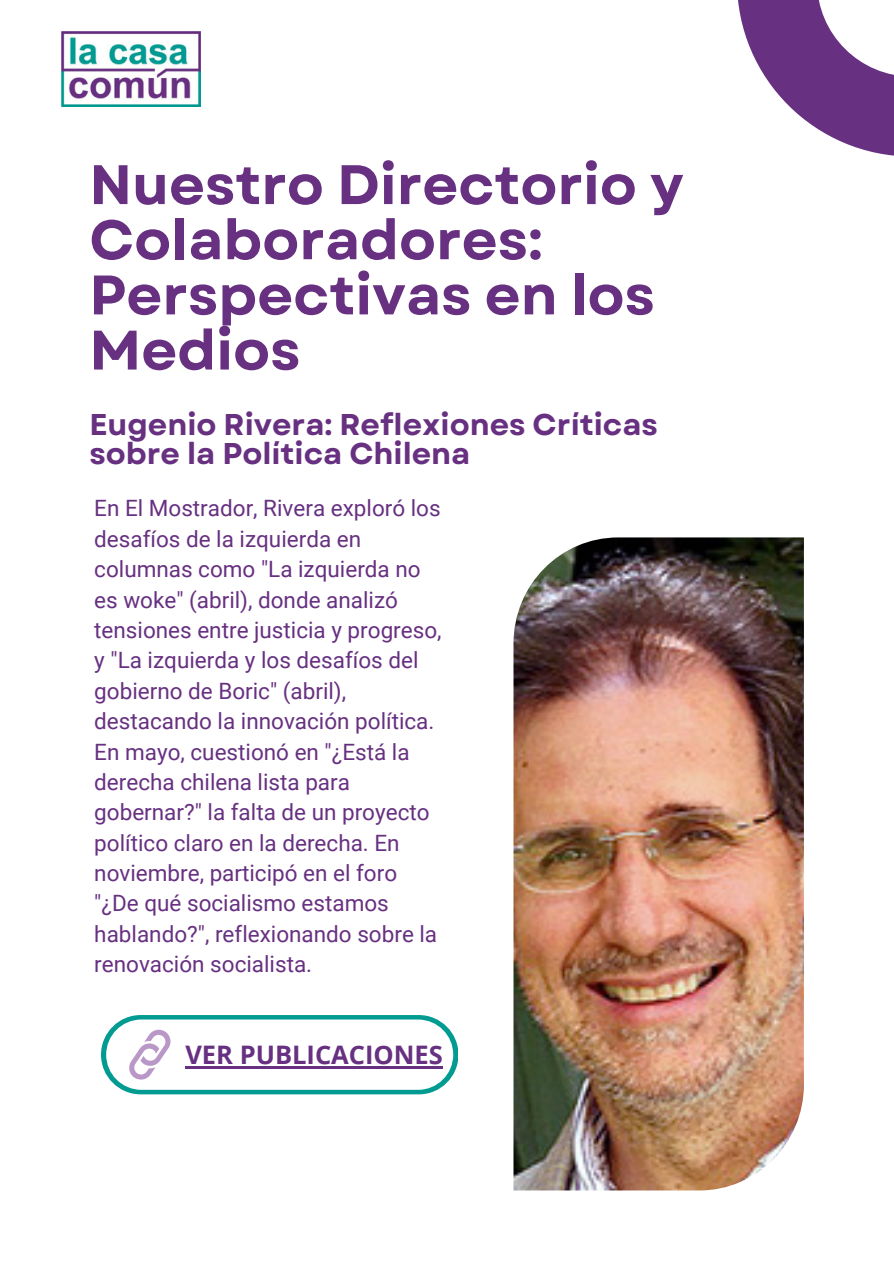
<style>
.page{position:relative;width:894px;height:1264px;background:#fff}
.page>*{position:absolute;margin:0;border:0;box-sizing:border-box;transform-origin:0 0}
.t1{font:700 55.5px/55.2px "Garet";color:#673081}
.t2{font:700 30px/29.2px "Garet";color:#673081}
.t3{font:700 25.5px "Open Sans";color:#673081}
.t4{font:22.5px/30.3px "Roboto";color:#673081}
</style>
<div class="page">
<svg style="left:738px;top:0;width:155px;height:156px"></svg>
<img style="left:513px;top:537px;width:290px;height:653px">
<div style="left:101px;top:1015px;width:357px;height:79px;background:#019b91;border-radius:40px"></div>
<div style="left:106px;top:1019px;width:347px;height:70px;background:#fff;border-radius:35px"></div>
<svg style="left:129px;top:1029px;width:42px;height:50px"></svg>
<hr style="left:185px;top:1066px;width:258px;height:2px;background:#673081">
<img style="left:61px;top:31px;width:140px;height:76px">
<p class="t1" style="left:89px;top:157px;width:595px">Nuestro Directorio y<br>Colaboradores:<br>Perspectivas en los<br>Medios</p>
<p class="t2" style="left:89px;top:409px;width:570px">Eugenio Rivera: Reflexiones Críticas sobre la Política Chilena</p>
<h1 class="t4" style="left:94px;top:493px;width:349px">En El Mostrador, Rivera exploró los desafíos de la izquierda en columnas como "La izquierda no es woke" (abril), donde analizó tensiones entre justicia y progreso, y "La izquierda y los desafíos del gobierno de Boric" (abril), destacando la innovación política.<br>En mayo, cuestionó en "¿Está la derecha chilena lista para gobernar?" la falta de un proyecto político claro en la derecha. En noviembre, participó en el foro "¿De qué socialismo estamos hablando?", reflexionando sobre la renovación socialista.</h1>
<h2 class="t3" style="left:185px;top:1037px;width:259px">VER PUBLICACIONES</h2>
</div>
